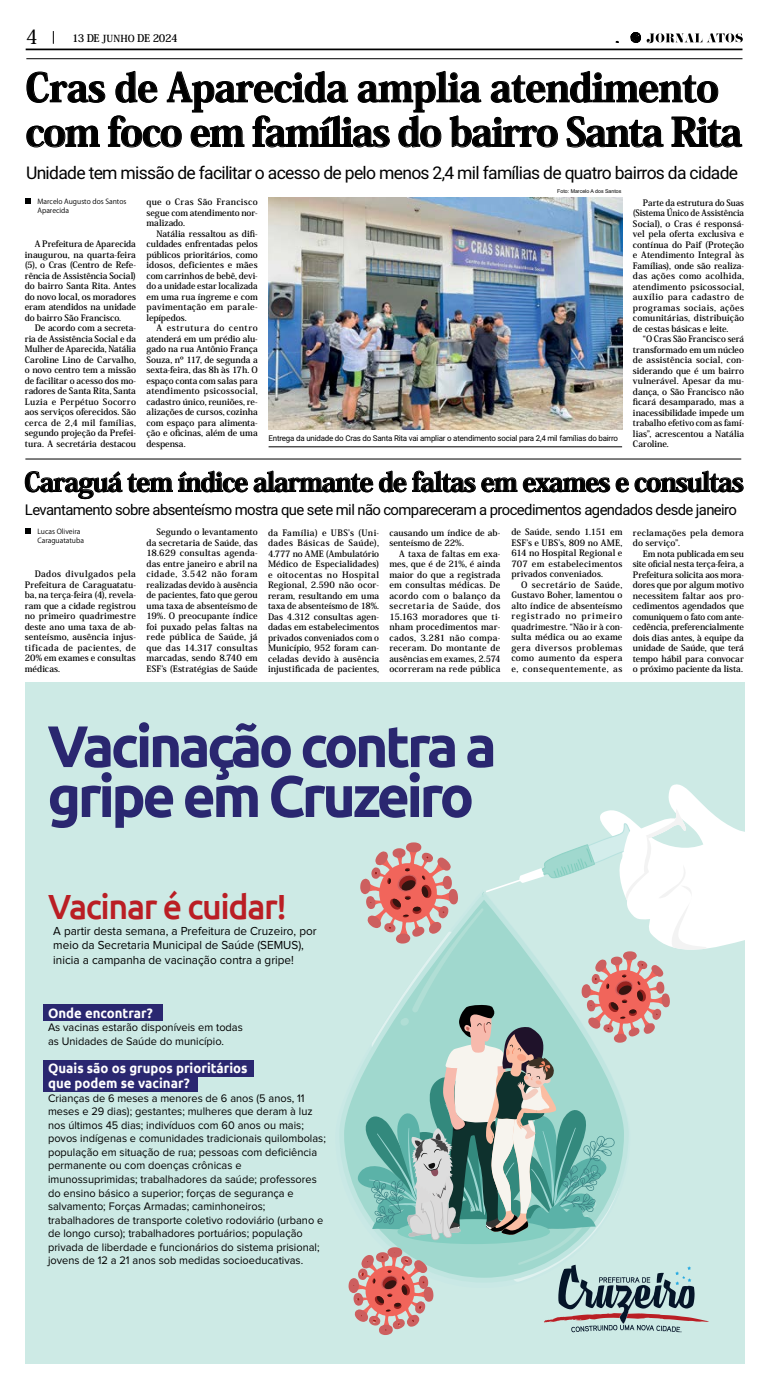
<style>
.page{position:relative;width:769px;height:1389px;background:#fff}
.page>*{position:absolute;margin:0;border:0;box-sizing:border-box;transform-origin:0 0}
.t1{font:700 58.54px/50px "Ubuntu";letter-spacing:-.06em;color:#2a2770}
.t2{font:800 38.94px/44.6px "Koz Min Pro";letter-spacing:-.03em;color:#000}
.t3{font:500 34.91px "Ubuntu";letter-spacing:-.04em;color:#ba1e24}
.t4{font:800 26.07px "Koz Min Pro";letter-spacing:-.04em;color:#000}
.t5{font:500 19.69px "Koz Min Pro";color:#000}
.t6{font:17.5px "Roboto";letter-spacing:-.04em;color:#000}
.t7{font:14.88px "Roboto";letter-spacing:-.04em;color:#000}
.t8{font:700 13.56px/14.8px "Ubuntu";color:#fff}
.t9{font:12.08px/14.4px "Proxima Nova";color:#000}
.t10{font:11.29px/13.6px "Proxima Nova";color:#000}
.t11{font:700 10.5px "Koz Min Pro";letter-spacing:-.04em;color:#000}
.t12{font:700 8.75px/10.5px "Koz Min Pro";letter-spacing:.01em;color:#000;text-align:justify}
.t13{font:700 8.75px/10.5px "Koz Min Pro";letter-spacing:.01em;color:#000;text-align:justify;scale:.96 1}
.t14{font:700 8.75px/10.5px "Koz Min Pro";letter-spacing:.03em;color:#000}
.t15{font:7.96px "Roboto";letter-spacing:-.025em;color:#000}
.t16{font:7px/8.8px "Koz Go Pro";color:#000}
.t17{font:5.25px "Arial";color:#000}
.s1{font-size:9.62px}
</style>
<div class="page">
<svg style="left:53px;top:31px;width:1px;height:13px"></svg>
<hr style="left:26px;top:49px;width:716px;height:1px;background:#000">
<hr style="left:26px;top:59px;width:716px;height:1px;background:#000">
<svg style="left:647px;top:33px;width:96px;height:10px"></svg>
<svg style="left:630px;top:32px;width:11px;height:11px"></svg>
<div style="left:25px;top:682px;width:719px;height:682px;background:#cdeae5"></div>
<svg style="left:340px;top:1098px;width:8px;height:85px"></svg>
<svg style="left:348px;top:784px;width:396px;height:551px"></svg>
<div style="left:43px;top:1004px;width:120px;height:16px;background:#2a2770"></div>
<div style="left:43px;top:1060px;width:211px;height:16px;background:#2a2770"></div>
<div style="left:43px;top:1075px;width:154px;height:17px;background:#2a2770"></div>
<svg style="left:27px;top:71px;width:715px;height:76px"></svg>
<svg style="left:25px;top:198px;width:5px;height:6px"></svg>
<hr style="left:269px;top:446px;width:353px;height:1px;background:#000">
<img style="left:268px;top:198px;width:355px;height:232px">
<svg style="left:25px;top:471px;width:97px;height:28px"></svg>
<svg style="left:128px;top:471px;width:120px;height:21px"></svg>
<svg style="left:254px;top:471px;width:119px;height:21px"></svg>
<svg style="left:379px;top:471px;width:27px;height:21px"></svg>
<svg style="left:412px;top:471px;width:63px;height:21px"></svg>
<svg style="left:481px;top:478px;width:36px;height:14px"></svg>
<svg style="left:523px;top:478px;width:87px;height:14px"></svg>
<svg style="left:616px;top:478px;width:13px;height:14px"></svg>
<svg style="left:635px;top:471px;width:108px;height:21px"></svg>
<svg style="left:25px;top:528px;width:5px;height:6px"></svg>
<hr style="left:25px;top:459px;width:716px;height:1px;background:#000">
<h3 class="t5" style="left:26px;top:22px;width:14px">4</h3>
<p class="t11" style="left:72px;top:30px;width:107px">13 DE <span class="s1">JUNHO</span> DE 2024</p>
<h2 class="t2" style="left:25px;top:63px;width:718px">Cras de Aparecida amplia atendimento com foco em famílias do bairro Santa Rita</h2>
<h3 class="t6" style="left:26px;top:161px;width:714px">Unidade tem missão de facilitar o acesso de pelo menos 2,4 mil famílias de quatro bairros da cidade</h3>
<p class="t17" style="left:557px;top:188px;width:66px">Foto: Marcelo A dos Santos</p>
<p class="t16" style="left:37px;top:197px;width:91px">Marcelo Augusto dos Santos<br>Aparecida</p>
<p class="t13" style="left:633px;top:197px;width:117px;text-indent:10px">Parte da estrutura do Suas (Sistema Único de Assistência Social), o Cras é responsá&shy;vel pela oferta exclusiva e contínua do Paif (Proteção e Atendimento Integral às Famílias), onde são realiza&shy;das ações como acolhida, atendimento psicossocial, auxílio para cadastro de programas sociais, ações comunitárias, distribuição de cestas básicas e leite.</p>
<p class="t12" style="left:633px;top:333px;width:113px;text-indent:10px">“O Cras São Francisco será transformado em um núcleo de assistência social, con&shy;siderando que é um bairro vulnerável. Apesar da mu&shy;dança, o São Francisco não ficará desamparado, mas a inacessibilidade impede um trabalho efetivo com as famí&shy;lias”, acrescentou a Natália Caroline.</p>
<p class="t12" style="left:147px;top:196px;width:113px">que o Cras São Francisco segue com atendimento nor&shy;malizado.</p>
<p class="t12" style="left:147px;top:228px;width:113px;text-indent:10px">Natália ressaltou as difi&shy;culdades enfrentadas pelos públicos prioritários, como idosos, deficientes e mães com carrinhos de bebê, devi&shy;do a unidade estar localizada em uma rua íngreme e com pavimentação em parale&shy;lepípedos.</p>
<p class="t12" style="left:147px;top:322px;width:113px;text-indent:10px">A estrutura do centro atenderá em um prédio alu&shy;gado na rua Antônio França Souza, nº 117, de segunda a sexta-feira, das 8h às 17h. O espaço conta com salas para atendimento psicossocial, cadastro único, reuniões, re&shy;alizações de cursos, cozinha com espaço para alimenta&shy;ção e oficinas, além de uma despensa.</p>
<p class="t12" style="left:25px;top:238px;width:113px;text-indent:10px">A Prefeitura de Aparecida inaugurou, na quarta-feira (5), o Cras (Centro de Refe&shy;rência de Assistência Social) do bairro Santa Rita. Antes do novo local, os moradores eram atendidos na unidade do bairro São Francisco.</p>
<p class="t12" style="left:25px;top:322px;width:113px;text-indent:10px">De acordo com a secreta&shy;ria de Assistência Social e da Mulher de Aparecida, Natália Caroline Lino de Carvalho, o novo centro tem a missão de facilitar o acesso dos mo&shy;radores de Santa Rita, Santa Luzia e Perpétuo Socorro aos serviços oferecidos. São cerca de 2,4 mil famílias, segundo projeção da Prefei&shy;tura. A secretária destacou</p>
<p class="t15" style="left:269px;top:433px;width:351px">Entrega da unidade do Cras do Santa Rita vai ampliar o atendimento social para 2,4 mil famílias do bairro</p>
<h3 class="t4" style="left:24px;top:462px;width:721px">Caraguá tem índice alarmante de faltas em exames e consultas</h3>
<h3 class="t7" style="left:25px;top:500px;width:713px">Levantamento sobre absenteísmo mostra que sete mil não compareceram a procedimentos agendados desde janeiro</h3>
<p class="t12" style="left:147px;top:526px;width:113px;text-indent:10px">Segundo o levantamento da secretaria de Saúde, das 18.629 consultas agenda&shy;das entre janeiro e abril na cidade, 3.542 não foram realizadas devido à ausência de pacientes, fato que gerou uma taxa de absenteísmo de 19%. O preocupante índice foi puxado pelas faltas na rede pública de Saúde, já que das 14.317 consultas marcadas, sendo 8.740 em ESF’s (Estratégias de Saúde</p>
<p class="t12" style="left:389px;top:527px;width:113px">causando um índice de ab&shy;senteísmo de 22%.</p>
<p class="t16" style="left:37px;top:527px;width:48px">Lucas Oliveira<br>Caraguatatuba</p>
<p class="t12" style="left:268px;top:527px;width:113px">da Família) e UBS’s (Uni&shy;dades Básicas de Saúde), 4.777 no AME (Ambulatório Médico de Especialidades) e oitocentas no Hospital Regional, 2.590 não ocor&shy;reram, resultando em uma taxa de absenteísmo de 18%.<br>Das 4.312 consultas agen&shy;dadas em estabelecimentos privados conveniados com o Município, 952 foram can&shy;celadas devido à ausência injustificada de pacientes,</p>
<p class="t12" style="left:389px;top:548px;width:113px;text-indent:10px">A taxa de faltas em exa&shy;mes, que é de 21%, é ainda maior do que a registrada em consultas médicas. De acordo com o balanço da secretaria de Saúde, dos 15.163 moradores que ti&shy;nham procedimentos mar&shy;cados, 3.281 não compa&shy;receram. Do montante de ausências em exames, 2.574 ocorreram na rede pública</p>
<p class="t12" style="left:25px;top:568px;width:113px;text-indent:10px">Dados divulgados pela Prefeitura de Caraguatatu&shy;ba, na terça-feira (4), revela&shy;ram que a cidade registrou no primeiro quadrimestre deste ano uma taxa de ab&shy;senteísmo, ausência injus&shy;tificada de pacientes, de 20% em exames e consultas médicas.</p>
<p class="t12" style="left:511px;top:527px;width:113px">de Saúde, sendo 1.151 em ESF’s e UBS’s, 809 no AME, 614 no Hospital Regional e 707 em estabelecimentos privados conveniados.</p>
<p class="t12" style="left:511px;top:579px;width:113px;text-indent:10px">O secretário de Saúde, Gustavo Boher, lamentou o alto índice de absenteísmo registrado no primeiro quadrimestre. “Não ir à con&shy;sulta médica ou ao exame gera diversos problemas como aumento da espera e, consequentemente, as</p>
<p class="t14" style="left:633px;top:527px;width:113px">reclamações pela demora do serviço”.</p>
<p class="t12" style="left:633px;top:548px;width:113px;text-indent:10px">Em nota publicada em seu site oficial nesta terça-feira, a Prefeitura solicita aos mora&shy;dores que por algum motivo necessitem faltar aos pro&shy;cedimentos agendados que comuniquem o fato com ante&shy;cedência, preferencialmente dois dias antes, à equipe da unidade de Saúde, que terá tempo hábil para convocar o próximo paciente da lista.</p>
<h1 class="t1" style="left:47px;top:720px;width:451px">Vacinação contra a gripe em Cruzeiro</h1>
<h3 class="t3" style="left:48px;top:884px;width:240px">Vacinar é cuidar!</h3>
<h3 class="t9" style="left:53px;top:924px;width:265px">A partir desta semana, a Prefeitura de Cruzeiro, por meio da Secretaria Municipal de Saúde (SEMUS), inicia a campanha de vacinação contra a gripe!</h3>
<h3 class="t8" style="left:48px;top:1005px;width:106px">Onde encontrar?</h3>
<p class="t10" style="left:48px;top:1021px;width:196px">As vacinas estarão disponíveis em todas as Unidades de Saúde do município.</p>
<h3 class="t8" style="left:48px;top:1061px;width:201px">Quais são os grupos prioritários que podem se vacinar?</h3>
<p class="t10" style="left:48px;top:1091px;width:279px">Crianças de 6 meses a menores de 6 anos (5 anos, 11 meses e 29 dias); gestantes; mulheres que deram à luz nos últimos 45 dias; indivíduos com 60 anos ou mais; povos indígenas e comunidades tradicionais quilombolas; população em situação de rua; pessoas com deficiência permanente ou com doenças crônicas e imunossuprimidas; trabalhadores da saúde; professores do ensino básico a superior; forças de segurança e salvamento; Forças Armadas; caminhoneiros; trabalhadores de transporte coletivo rodoviário (urbano e de longo curso); trabalhadores portuários; população privada de liberdade e funcionários do sistema prisional; jovens de 12 a 21 anos sob medidas socioeducativas.</p>
</div>
